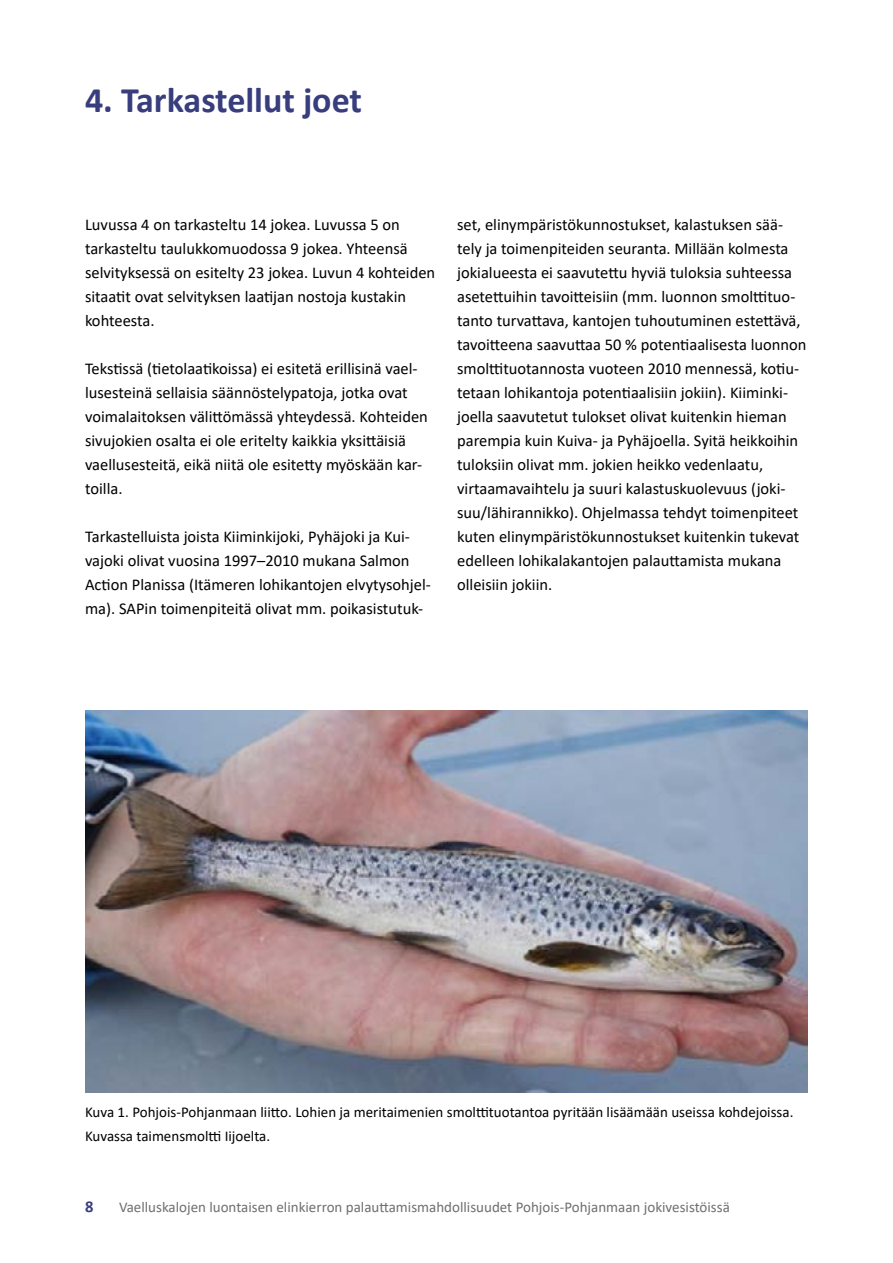
<style>
.page{position:relative;width:893px;height:1263px;background:#fff}
.page>*{position:absolute;margin:0;border:0;box-sizing:border-box;transform-origin:0 0}
.H1__otsikko{font:700 36px "Calibri";color:#373d7d}
.P__leipis{font:16.5px/24px "Calibri";color:#000}
.t1{font:700 16.5px "Calibri";color:#373d7d}
.P__leipis-2{font:15px/24px "Calibri";color:#000}
.t2{font:15px "Calibri";color:#706f6f}
</style>
<div class="page">
<img style="left:85px;top:710px;width:723px;height:383px">
<h1 class="H1__otsikko" style="left:85px;top:75px;width:278px">4. Tarkastellut joet</h1>
<p class="P__leipis" style="left:85px;top:212px;width:352px">Luvussa 4 on tarkasteltu 14 jokea. Luvussa 5 on tarkasteltu taulukkomuodossa 9 jokea. Yhteensä selvityksessä on esitelty 23 jokea. Luvun 4 kohteiden sitaatit ovat selvityksen laatijan nostoja kustakin kohteesta.</p>
<p class="P__leipis" style="left:85px;top:356px;width:344px">Tekstissä (tietolaatikoissa) ei esitetä erillisinä vael&shy;lusesteinä sellaisia säännöstelypatoja, jotka ovat voimalaitoksen välittömässä yhteydessä. Kohteiden sivujokien osalta ei ole eritelty kaikkia yksittäisiä vaellusesteitä, eikä niitä ole esitetty myöskään kar&shy;toilla.</p>
<p class="P__leipis" style="left:85px;top:524px;width:347px">Tarkastelluista joista Kiiminkijoki, Pyhäjoki ja Kui&shy;vajoki olivat vuosina 1997–2010 mukana Salmon Action Planissa (Itämeren lohikantojen elvytysohjel&shy;ma). SAPin toimenpiteitä olivat mm. poikasistutuk-</p>
<p class="P__leipis" style="left:457px;top:212px;width:351px">set, elinympäristökunnostukset, kalastuksen sää&shy;tely ja toimenpiteiden seuranta. Millään kolmesta jokialueesta ei saavutettu hyviä tuloksia suhteessa asetettuihin tavoitteisiin (mm. luonnon smolttituo&shy;tanto turvattava, kantojen tuhoutuminen estettävä, tavoitteena saavuttaa 50 % potentiaalisesta luonnon smolttituotannosta vuoteen 2010 mennessä, kotiu&shy;tetaan lohikantoja potentiaalisiin jokiin). Kiiminki&shy;joella saavutetut tulokset olivat kuitenkin hieman parempia kuin Kuiva- ja Pyhäjoella. Syitä heikkoihin tuloksiin olivat mm. jokien heikko vedenlaatu, virtaamavaihtelu ja suuri kalastuskuolevuus (joki&shy;suu/lähirannikko). Ohjelmassa tehdyt toimenpiteet kuten elinympäristökunnostukset kuitenkin tukevat edelleen lohikalakantojen palauttamista mukana olleisiin jokiin.</p>
<p class="P__leipis-2" style="left:85px;top:1100px;width:710px">Kuva 1. Pohjois-Pohjanmaan liitto. Lohien ja meritaimenien smolttituotantoa pyritään lisäämään useissa kohdejoissa.<br>Kuvassa taimensmoltti Iijoelta.</p>
<p class="t1" style="left:85px;top:1194px;width:10px">8</p>
<p class="t2" style="left:119px;top:1196px;width:612px">Vaelluskalojen luontaisen elinkierron palauttamismahdollisuudet Pohjois-Pohjanmaan jokivesistöissä</p>
</div>
